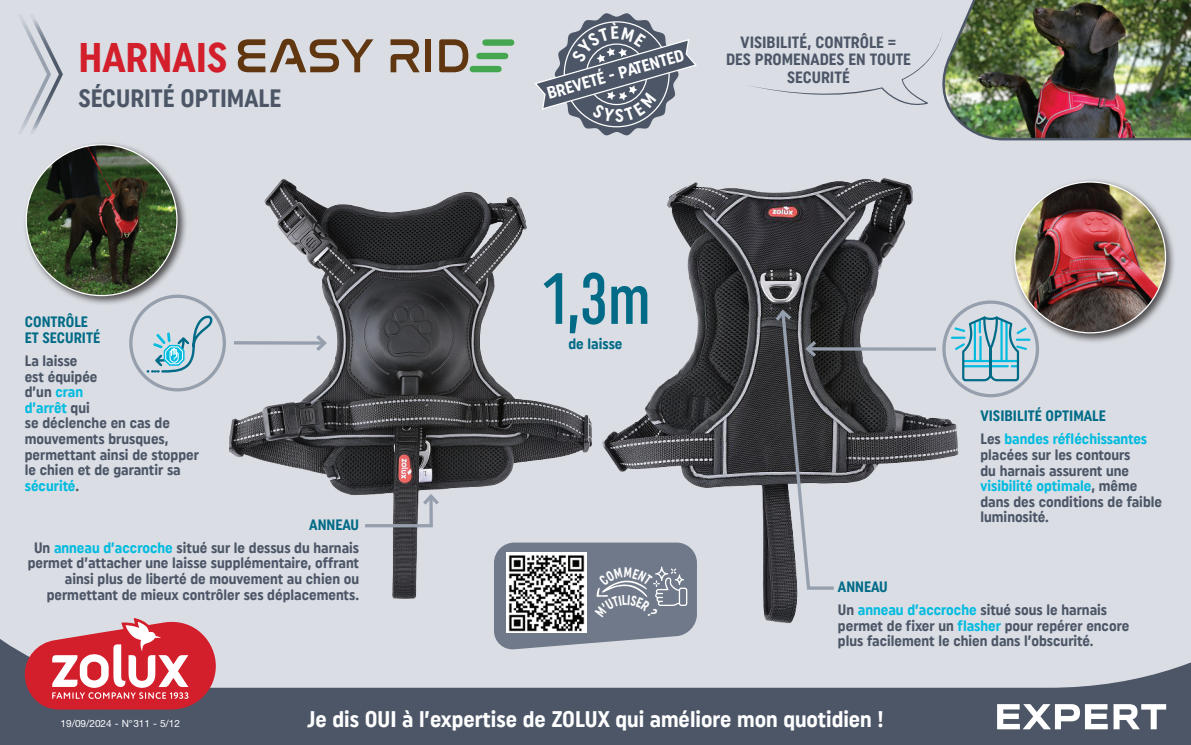
<style>
.page{position:relative;width:1191px;height:745px;background:#fff}
.page>*{position:absolute;margin:0;border:0;box-sizing:border-box;transform-origin:0 0}
.t1{font:41.25px "Uniform Condensed 4";color:#d31f2b}
.t2{font:25px "Uniform Condensed 4";color:#4c5667}
.t3{font:22.5px "Uniform Condensed 4";color:#fff}
.t4{font:16.88px "Uniform Condensed 4";color:#fff}
.t5{font:16.25px/17.5px "Uniform Condensed 4";color:#4c5667;text-align:center}
.t6{font:15px/15.6px "Uniform Condensed 4";color:#4c5667}
.t7{font:15px/22.8px "Uniform Condensed 4";color:#02bbdf}
.t8{font:15px/15.6px "Uniform Condensed 4";color:#016b87}
.t9{font:10px "Helvetica Neue LT 55 Rm";color:#fff}
.s1{color:#02bbdf}
.s2{color:#016b87}
.s3{color:#4c5667}
</style>
<div class="page">
<div style="left:0;top:0;width:1191px;height:692px;background:#dadee4"></div>
<svg style="left:0;top:623px;width:1191px;height:121px;fill:#4c5667"></svg>
<svg style="left:997px;top:703px;width:110px;height:25px"></svg>
<svg style="left:1113px;top:703px;width:53px;height:25px"></svg>
<svg style="left:18px;top:15px;width:45px;height:119px"></svg>
<svg style="left:751px;top:62px;width:175px;height:43px"></svg>
<svg style="left:238px;top:39px;width:135px;height:33px"></svg>
<svg style="left:390px;top:39px;width:30px;height:33px"></svg>
<div style="left:425px;top:39px;width:6px;height:33px;background:#603711"></div>
<svg style="left:439px;top:39px;width:29px;height:33px"></svg>
<div style="left:485px;top:39px;width:26px;height:7px;background:#44a74f"></div>
<div style="left:479px;top:53px;width:26px;height:6px;background:#44a74f"></div>
<div style="left:473px;top:66px;width:25px;height:6px;background:#44a74f"></div>
<div style="left:942px;top:300px;width:97px;height:97px;border:3px solid #969fad;border-radius:50%"></div>
<svg style="left:959px;top:314px;width:72px;height:68px"></svg>
<div style="left:129px;top:294px;width:97px;height:97px;border:3px solid #969fad;border-radius:50%"></div>
<svg style="left:148px;top:314px;width:66px;height:59px"></svg>
<div style="left:1011px;top:178px;width:165px;height:165px;background:#231f20;opacity:.75"></div>
<img style="left:1014px;top:182px;width:151px;height:150px;border-radius:75px">
<div style="left:22px;top:141px;width:166px;height:165px;background:#231f20;opacity:.75"></div>
<img style="left:26px;top:145px;width:151px;height:150px;border-radius:75px">
<img style="left:602px;top:178px;width:357px;height:445px">
<img style="left:234px;top:179px;width:357px;height:418px">
<img style="left:229px;top:405px;width:169px;height:192px">
<svg style="left:543px;top:273px;width:19px;height:50px"></svg>
<svg style="left:570px;top:272px;width:35px;height:61px"></svg>
<svg style="left:611px;top:286px;width:36px;height:37px"></svg>
<hr style="left:234px;top:341px;width:90px;height:3px;background:#969fad">
<svg style="left:313px;top:331px;width:16px;height:23px"></svg>
<hr style="left:807px;top:347px;width:129px;height:3px;background:#969fad">
<svg style="left:362px;top:491px;width:80px;height:37px"></svg>
<svg style="left:772px;top:307px;width:65px;height:284px"></svg>
<img style="left:926px;top:0;width:265px;height:141px">
<svg style="left:25px;top:618px;width:191px;height:91px"></svg>
<svg style="left:534px;top:13px;width:163px;height:123px"></svg>
<svg style="left:494px;top:542px;width:203px;height:107px;background:#858c96"></svg>
<h1 class="t1" style="left:78px;top:33px;width:151px">HARNAIS</h1>
<h2 class="t2" style="left:78px;top:83px;width:204px">SÉCURITÉ OPTIMALE</h2>
<p class="t8" style="left:25px;top:314px;width:77px">CONTRÔLE<br>ET SECURITÉ</p>
<p class="t6" style="left:25px;top:352px;width:176px">La laisse<br>est équipée<br>d’un <span class="s1">cran<br>d’arrêt</span> qui<br>se déclenche en cas de mouvements brusques, permettant ainsi de stopper le chien et de garantir sa <span class="s1">sécurité</span>.</p>
<p class="t6" style="left:34px;top:513px;width:327px;line-height:22.8px;text-align:right"><span class="s2">ANNEAU<br></span>Un <span class="s1">anneau d’accroche</span> situé sur le dessus du harnais</p>
<p class="t6" style="left:28px;top:554px;width:333px;text-align:right">permet d’attacher une laisse supplémentaire, offrant ainsi plus de liberté de mouvement au chien ou permettant de mieux contrôler ses déplacements.</p>
<p class="t4" style="left:544px;top:84px;width:143px;rotate:-16deg">BREVETÉ - PATENTED</p>
<p class="t5" style="left:726px;top:33px;width:186px">VISIBILITÉ, CONTRÔLE =<br>DES PROMENADES EN TOUTE<br>SECURITÉ</p>
<p class="t8" style="left:568px;top:336px;width:56px">de laisse</p>
<p class="t7" style="left:980px;top:404px;width:168px"><span class="s2">VISIBILITÉ OPTIMALE<br></span><span class="s3">Les</span> bandes réfléchissantes</p>
<p class="t6" style="left:980px;top:446px;width:183px">placées sur les contours<br>du harnais assurent une <span class="s1">visibilité optimale</span>, même dans des conditions de faible luminosité.</p>
<p class="t6" style="left:838px;top:575px;width:271px;line-height:22.8px"><span class="s2">ANNEAU<br></span>Un <span class="s1">anneau d’accroche</span> situé sous le harnais</p>
<p class="t6" style="left:838px;top:617px;width:293px">permet de fixer un <span class="s1">flasher</span> pour repérer encore plus facilement le chien dans l’obscurité.</p>
<p class="t9" style="left:61px;top:717px;width:121px">19/09/2024 - N°311 - 5/12</p>
<h3 class="t3" style="left:307px;top:705px;width:578px">Je dis OUI à l’expertise de ZOLUX qui améliore mon quotidien !</h3>
</div>
